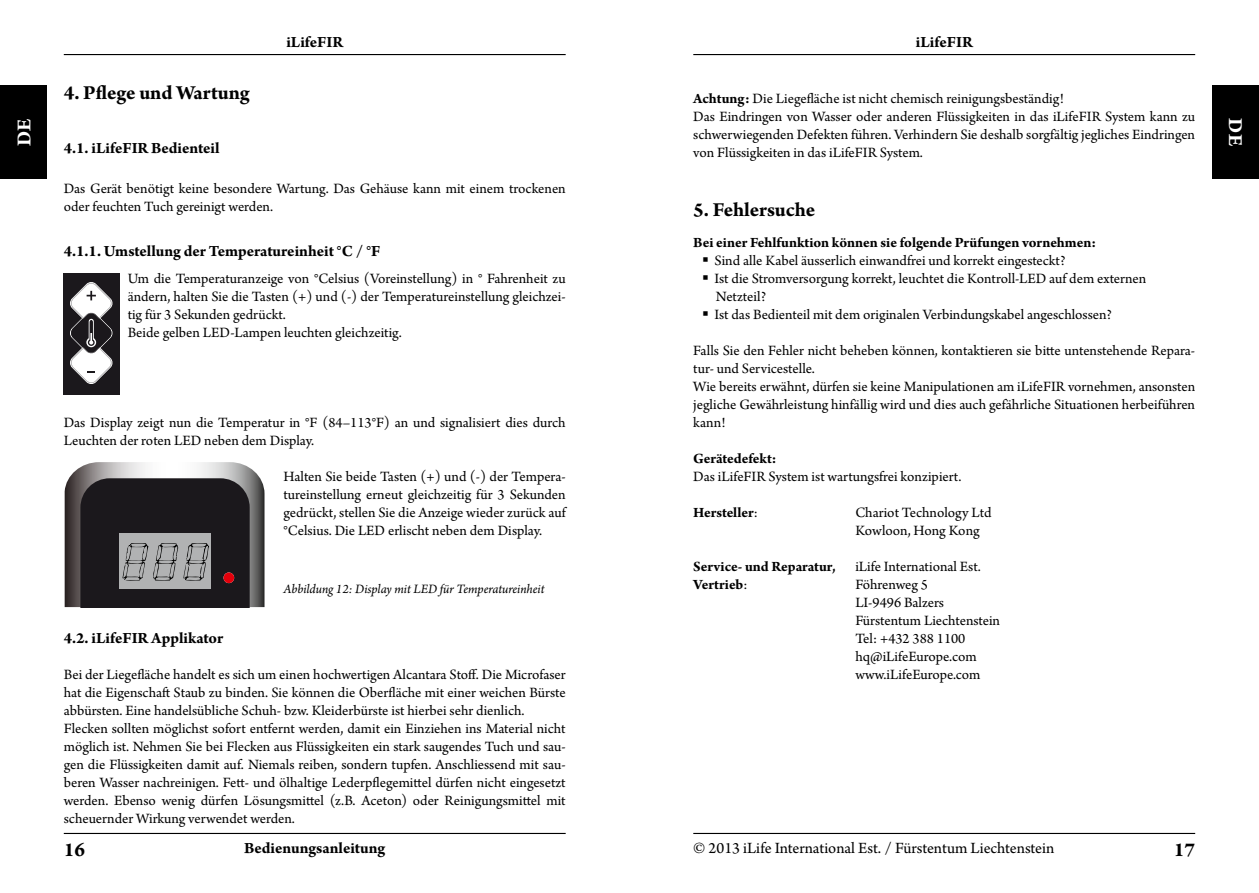
<style>
.page{position:relative;width:1259px;height:893px;background:#fff}
.page>*{position:absolute;margin:0;border:0;box-sizing:border-box;transform-origin:0 0}
.t1{font:700 21px "Arno Pro";letter-spacing:-.005em;color:#000}
.t2{font:700 21px "Arno Pro";color:#fff}
.t3{font:700 16.5px "Arno Pro";color:#000}
.t4{font:16.5px "Arno Pro";color:#000}
.t5{font:15px/18px "Arno Pro";color:#000}
.t6{font:700 15px "Arno Pro";letter-spacing:-.005em;color:#000}
.t7{font:italic 13.5px "Arno Pro";letter-spacing:-.005em;color:#000}
.s1{font-weight:700}
.s2{font-weight:400}
</style>
<div class="page">
<hr style="left:64px;top:833px;width:502px;height:1px;background:#000">
<hr style="left:693px;top:833px;width:502px;height:1px;background:#000">
<hr style="left:64px;top:54px;width:502px;height:1px;background:#000">
<hr style="left:693px;top:54px;width:502px;height:1px;background:#000">
<div style="left:0;top:85px;width:47px;height:94px;background:#000"></div>
<div style="left:1212px;top:85px;width:47px;height:94px;background:#000"></div>
<svg style="left:64px;top:273px;width:55px;height:122px"></svg>
<img style="left:65px;top:467px;width:15px;height:140px">
<svg style="left:80px;top:462px;width:184px;height:145px;background:#514e51"></svg>
<p class="t3" style="left:286px;top:32px;width:58px">iLifeFIR</p>
<p class="t3" style="left:916px;top:32px;width:58px">iLifeFIR</p>
<h1 class="t1" style="left:64px;top:81px;width:187px">4. Pflege und Wartung</h1>
<p class="t3" style="left:64px;top:139px;width:157px">4.1. iLifeFIR Bedienteil</p>
<p class="t5" style="left:64px;top:180px;width:503px">Das Gerät benötigt keine besondere Wartung. Das Gehäuse kann mit einem trockenen oder feuchten Tuch gereinigt werden.</p>
<p class="t3" style="left:64px;top:242px;width:318px">4.1.1. Umstellung der Temperatureinheit °C / °F</p>
<p class="t5" style="left:128px;top:270px;width:439px">Um die Temperaturanzeige von °Celsius (Voreinstellung) in ° Fahrenheit zu ändern, halten Sie die Tasten (+) und (-) der Temperatureinstellung gleichzei&shy;tig für 3 Sekunden gedrückt.<br>Beide gelben LED-Lampen leuchten gleichzeitig.</p>
<p class="t5" style="left:693px;top:90px;width:503px"><span class="s1">Achtung:</span> Die Liegefläche ist nicht chemisch reinigungsbeständig!<br>Das Eindringen von Wasser oder anderen Flüssigkeiten in das iLifeFIR System kann zu schwerwiegenden Defekten führen. Verhindern Sie deshalb sorgfältig jegliches Eindringen von Flüssigkeiten in das iLifeFIR System.</p>
<h1 class="t2" style="left:12px;top:146px;width:29px;rotate:-90deg">DE</h1>
<h1 class="t2" style="left:1247px;top:118px;width:29px;rotate:90deg">DE</h1>
<h1 class="t1" style="left:693px;top:197px;width:123px">5. Fehlersuche</h1>
<p class="t6" style="left:693px;top:234px;width:404px">Bei einer Fehlfunktion können sie folgende Prüfungen vornehmen:</p>
<p class="t5" style="left:714px;top:252px;width:433px">Sind alle Kabel äusserlich einwandfrei und korrekt eingesteckt?<br>Ist die Stromversorgung korrekt, leuchtet die Kontroll-LED auf dem externen Netzteil?<br>Ist das Bedienteil mit dem originalen Verbindungskabel angeschlossen?</p>
<p class="t5" style="left:693px;top:342px;width:503px">Falls Sie den Fehler nicht beheben können, kontaktieren sie bitte untenstehende Repara&shy;tur- und Servicestelle.<br>Wie bereits erwähnt, dürfen sie keine Manipulationen am iLifeFIR vornehmen, ansonsten jegliche Gewährleistung hinfällig wird und dies auch gefährliche Situationen herbeiführen kann!</p>
<p class="t6" style="left:693px;top:450px;width:85px">Gerätedefekt:</p>
<p class="t5" style="left:693px;top:468px;width:270px">Das iLifeFIR System ist wartungsfrei konzipiert.</p>
<p class="t6" style="left:693px;top:504px;width:66px">Hersteller<span class="s2">:</span></p>
<p class="t5" style="left:855px;top:504px;width:138px">Chariot Technology Ltd<br>Kowloon, Hong Kong</p>
<p class="t6" style="left:693px;top:558px;width:144px">Service- und Reparatur,</p>
<p class="t5" style="left:855px;top:558px;width:127px">iLife International Est.</p>
<p class="t6" style="left:693px;top:576px;width:56px">Vertrieb<span class="s2">:</span></p>
<p class="t5" style="left:855px;top:576px;width:146px">Föhrenweg 5<br>LI-9496 Balzers<br>Fürstentum Liechtenstein<br>Tel: +432 388 1100 hq@iLifeEurope.com www.iLifeEurope.com</p>
<p class="t5" style="left:64px;top:414px;width:503px">Das Display zeigt nun die Temperatur in °F (84–113°F) an und signalisiert dies durch<br>Leuchten der roten LED neben dem Display.</p>
<p class="t5" style="left:283px;top:468px;width:284px;text-align:justify">Halten Sie beide Tasten (+) und (-) der Tempera&shy;tureinstellung erneut gleichzeitig für 3 Sekunden gedrückt, stellen Sie die Anzeige wieder zurück auf °Celsius. Die LED erlischt neben dem Display.</p>
<p class="t7" style="left:283px;top:581px;width:262px">Abbildung 12: Display mit LED für Temperatureinheit</p>
<p class="t3" style="left:64px;top:628px;width:161px">4.2. iLifeFIR Applikator</p>
<p class="t5" style="left:64px;top:666px;width:503px">Bei der Liegefläche handelt es sich um einen hochwertigen Alcantara Stoff. Die Microfaser hat die Eigenschaft Staub zu binden. Sie können die Oberfläche mit einer weichen Bürste abbürsten. Eine handelsübliche Schuh- bzw. Kleiderbürste ist hierbei sehr dienlich.<br>Flecken sollten möglichst sofort entfernt werden, damit ein Einziehen ins Material nicht möglich ist. Nehmen Sie bei Flecken aus Flüssigkeiten ein stark saugendes Tuch und sau&shy;gen die Flüssigkeiten damit auf. Niemals reiben, sondern tupfen. Anschliessend mit sau&shy;beren Wasser nachreinigen. Fett- und ölhaltige Lederpflegemittel dürfen nicht eingesetzt werden. Ebenso wenig dürfen Lösungsmittel (z.B. Aceton) oder Reinigungsmittel mit scheuernder Wirkung verwendet werden.</p>
<h1 class="t1" style="left:64px;top:838px;width:23px">16</h1>
<p class="t3" style="left:244px;top:839px;width:143px">Bedienungsanleitung</p>
<p class="t4" style="left:693px;top:839px;width:362px">© 2013 iLife International Est. / Fürstentum Liechtenstein</p>
<h1 class="t1" style="left:1173px;top:838px;width:23px">17</h1>
</div>
